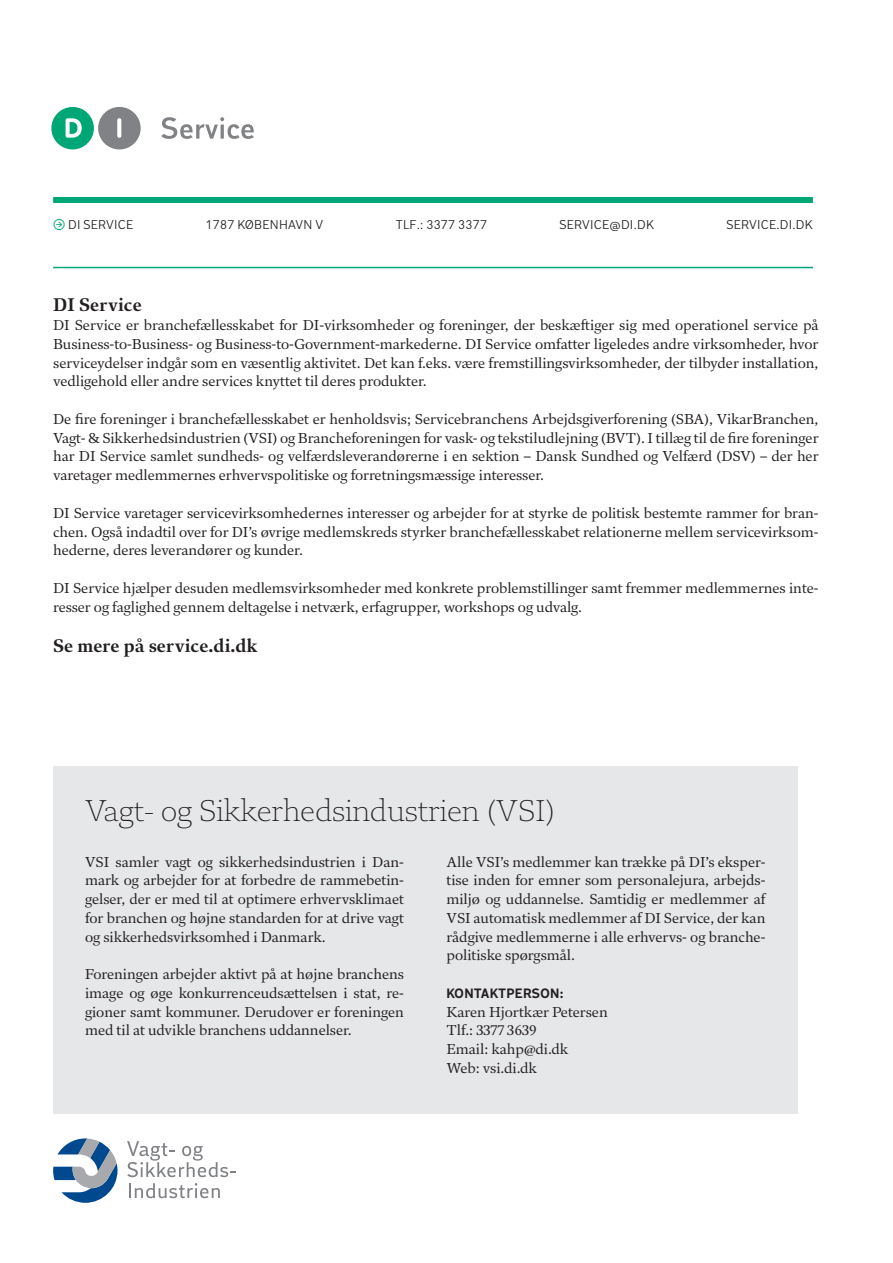
<style>
.page{position:relative;width:893px;height:1263px;background:#fff}
.page>*{position:absolute;margin:0;border:0;box-sizing:border-box;transform-origin:0 0}
.t1{font:300 30px "DI Serif";color:#231f20}
.t2{font:700 18px "DI Serif";letter-spacing:.01em;color:#231f20}
.t3{font:14.25px/18.8px "DI Serif";color:#231f20;text-align:justify}
.t4{font:700 13.5px "DI Sans";letter-spacing:.015em;color:#231f20}
.t5{font:12.75px "DI Sans";letter-spacing:.02em;color:#231f20}
.s1{font-family:"DI Stuff";color:#00a776}
</style>
<div class="page">
<div style="left:53px;top:197px;width:760px;height:6px;background:#00a776"></div>
<hr style="left:53px;top:267px;width:760px;height:1px;background:#00a776">
<svg style="left:161px;top:117px;width:93px;height:22px"></svg>
<div style="left:51px;top:107px;width:43px;height:42px;background:#00a776;border-radius:50%"></div>
<div style="left:98px;top:107px;width:43px;height:42px;background:#808285;border-radius:50%"></div>
<svg style="left:117px;top:118px;width:4px;height:20px"></svg>
<svg style="left:66px;top:118px;width:16px;height:20px"></svg>
<div style="left:53px;top:766px;width:744px;height:348px;background:#e6e7e9"></div>
<svg style="left:53px;top:1138px;width:64px;height:65px"></svg>
<svg style="left:127px;top:1141px;width:109px;height:36px"></svg>
<svg style="left:129px;top:1183px;width:91px;height:15px"></svg>
<p class="t5" style="left:53px;top:217px;width:82px"><span class="s1">&gt;</span> DI SERVICE</p>
<p class="t5" style="left:206px;top:217px;width:119px">1787 KØBENHAVN V</p>
<p class="t5" style="left:396px;top:217px;width:93px">TLF.: 3377 3377</p>
<p class="t5" style="left:559px;top:217px;width:96px">SERVICE@DI.DK</p>
<p class="t5" style="left:726px;top:217px;width:88px">SERVICE.DI.DK</p>
<p class="t2" style="left:53px;top:294px;width:90px">DI Service</p>
<p class="t3" style="left:53px;top:316px;width:767px">DI Service er branchefællesskabet for DI-virksomheder og foreninger, der beskæftiger sig med operationel service på Business-to-Business- og Business-to-Government-markederne. DI Service omfatter ligeledes andre virksomheder, hvor serviceydelser indgår som en væsentlig aktivitet. Det kan f.eks. være fremstillingsvirksomheder, der tilbyder installation, vedligehold eller andre services knyttet til deres produkter.</p>
<p class="t3" style="left:53px;top:410px;width:767px">De fire foreninger i branchefællesskabet er henholdsvis; Servicebranchens Arbejdsgiverforening (SBA), VikarBranchen, Vagt- &amp; Sikkerhedsindustrien (VSI) og Brancheforeningen for vask- og tekstiludlejning (BVT). I tillæg til de fire foreninger har DI Service samlet sundheds- og velfærdsleverandørerne i en sektion – Dansk Sundhed og Velfærd (DSV) – der her varetager medlemmernes erhvervspolitiske og forretningsmæssige interesser.</p>
<p class="t3" style="left:53px;top:503px;width:767px">DI Service varetager servicevirksomhedernes interesser og arbejder for at styrke de politisk bestemte rammer for bran&shy;chen. Også indadtil over for DI’s øvrige medlemskreds styrker branchefællesskabet relationerne mellem servicevirksom&shy;hederne, deres leverandører og kunder.</p>
<p class="t3" style="left:53px;top:578px;width:767px">DI Service hjælper desuden medlemsvirksomheder med konkrete problemstillinger samt fremmer medlemmernes inte&shy;resser og faglighed gennem deltagelse i netværk, erfagrupper, workshops og udvalg.</p>
<p class="t2" style="left:53px;top:634px;width:206px">Se mere på service.di.dk</p>
<h1 class="t1" style="left:85px;top:792px;width:472px">Vagt- og Sikkerhedsindustrien (VSI)</h1>
<p class="t3" style="left:85px;top:852px;width:320px">VSI samler vagt og sikkerhedsindustrien i Dan&shy;mark og arbejder for at forbedre de rammebetin&shy;gelser, der er med til at optimere erhvervsklimaet for branchen og højne standarden for at drive vagt og sikkerhedsvirksomhed i Danmark.</p>
<p class="t3" style="left:85px;top:965px;width:320px">Foreningen arbejder aktivt på at højne branchens image og øge konkurrenceudsættelsen i stat, re&shy;gioner samt kommuner. Derudover er foreningen med til at udvikle branchens uddannelser.</p>
<p class="t3" style="left:446px;top:852px;width:320px">Alle VSI’s medlemmer kan trække på DI’s eksper&shy;tise inden for emner som personalejura, arbejds&shy;miljø og uddannelse. Samtidig er medlemmer af VSI automatisk medlemmer af DI Service, der kan rådgive medlemmerne i alle erhvervs- og branche&shy;politiske spørgsmål.</p>
<p class="t4" style="left:446px;top:985px;width:119px">KONTAKTPERSON:</p>
<p class="t3" style="left:446px;top:1002px;width:163px;text-align:left">Karen Hjortkær Petersen<br>Tlf.: 3377 3639<br>Email: kahp@di.dk<br>Web: vsi.di.dk</p>
</div>
